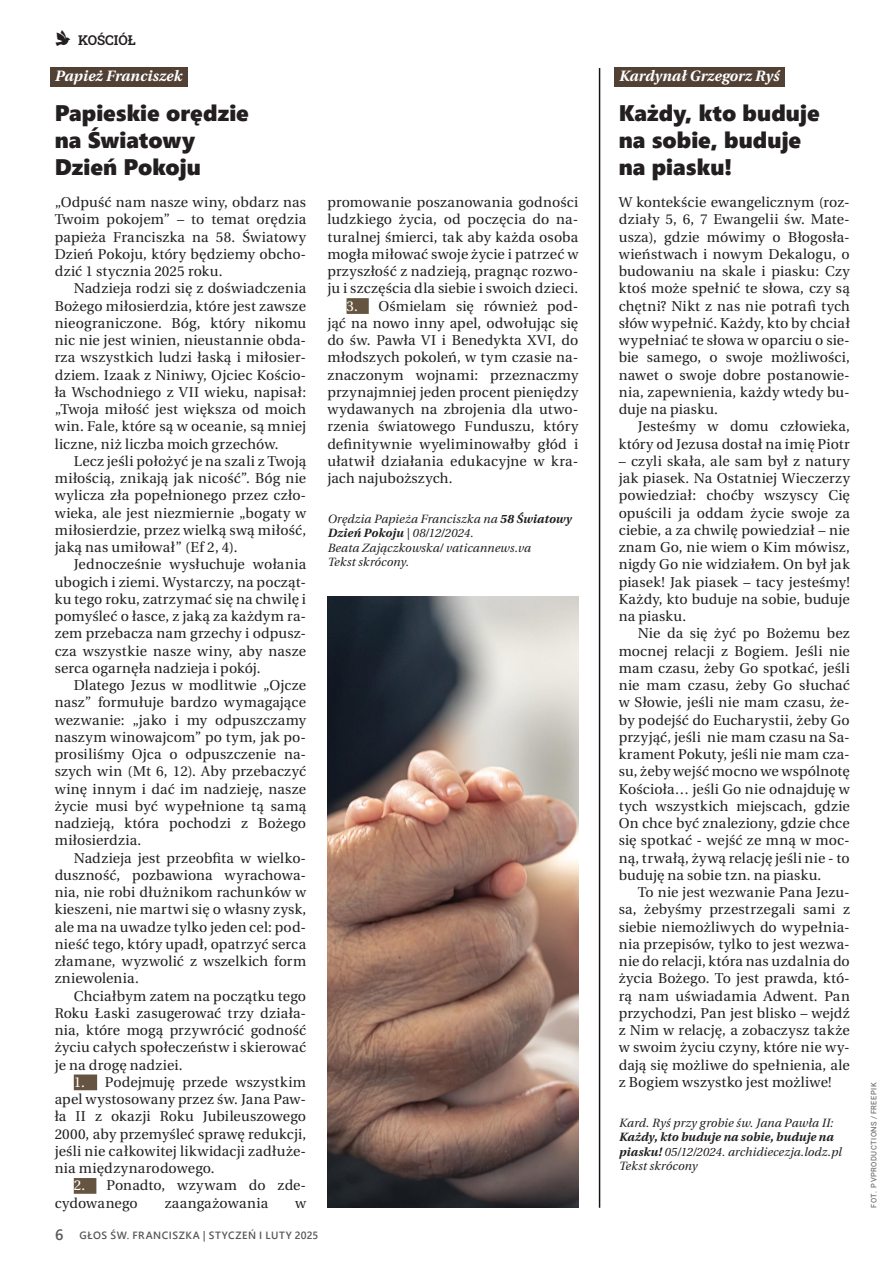
<style>
.page{position:relative;width:893px;height:1263px;background:#fff}
.page>*{position:absolute;margin:0;border:0;box-sizing:border-box;transform-origin:0 0}
.Artigos_-_título_pequeno{font:22.5px/27px "Segoe UI Black";letter-spacing:.005em;color:#231f20}
.Titulo_-_médio_dentro_da_caixa{font:italic 700 15px "Heuristica";letter-spacing:.015em;color:#fff}
.t1{font:600 15px "Segoe UI";color:#57585a}
.Artigos_-_textos_longos{font:14.25px/17.2px "Heuristica";letter-spacing:.01em;color:#231f20;text-align:justify}
.Seçoes{font:600 13.5px "Roboto Slab";color:#231f20}
.Artigos_-_fonte_do_texto{font:italic 12px/14.4px "Heuristica";letter-spacing:.01em;color:#231f20}
.t2{font:600 10.5px "Segoe UI";letter-spacing:.05em;color:#57585a}
.Foto_-_fonte{font:7.5px "Roboto";letter-spacing:.065em;color:#57585a}
.s1{color:#fff}
.s2{font-weight:700}
</style>
<div class="page">
<div style="left:74px;top:1074px;width:23px;height:16px;background:#655440"></div>
<div style="left:74px;top:1178px;width:22px;height:16px;background:#655440"></div>
<div style="left:50px;top:67px;width:138px;height:20px;background:#514034"></div>
<div style="left:614px;top:68px;width:171px;height:19px;background:#514034"></div>
<div style="left:347px;top:298px;width:22px;height:16px;background:#655440"></div>
<img style="left:327px;top:597px;width:251px;height:611px">
<p class="Seçoes" style="left:78px;top:31px;width:59px">KOŚCIÓŁ</p>
<p class="Titulo_-_médio_dentro_da_caixa" style="left:54px;top:64px;width:129px">Papież Franciszek</p>
<p class="Titulo_-_médio_dentro_da_caixa" style="left:619px;top:64px;width:162px">Kardynał Grzegorz Ryś</p>
<p class="Artigos_-_título_pequeno" style="left:55px;top:98px;width:196px">Papieskie orędzie na Światowy<br>Dzień Pokoju</p>
<p class="Artigos_-_textos_longos" style="left:55px;top:194px;width:253px">„Odpuść nam nasze winy, obdarz nas Twoim pokojem” – to temat orędzia papieża Franciszka na 58. Światowy Dzień Pokoju, który będziemy obcho&shy;dzić 1 stycznia 2025 roku.</p>
<p class="Artigos_-_textos_longos" style="left:55px;top:280px;width:253px;text-indent:19px">Nadzieja rodzi się z doświadczenia Bożego miłosierdzia, które jest zawsze nieograniczone. Bóg, który nikomu nic nie jest winien, nieustannie obda&shy;rza wszystkich ludzi łaską i miłosier&shy;dziem. Izaak z Niniwy, Ojciec Kościo&shy;ła Wschodniego z VII wieku, napisał: „Twoja miłość jest większa od moich win. Fale, które są w oceanie, są mniej liczne, niż liczba moich grzechów.</p>
<p class="Artigos_-_textos_longos" style="left:55px;top:452px;width:253px;text-indent:19px">Lecz jeśli położyć je na szali z Twoją miłością, znikają jak nicość”. Bóg nie wylicza zła popełnionego przez czło&shy;wieka, ale jest niezmiernie „bogaty w miłosierdzie, przez wielką swą miłość, jaką nas umiłował” (Ef 2, 4).</p>
<p class="Artigos_-_textos_longos" style="left:55px;top:556px;width:253px;text-indent:19px">Jednocześnie wysłuchuje wołania ubogich i ziemi. Wystarczy, na począt&shy;ku tego roku, zatrzymać się na chwilę i pomyśleć o łasce, z jaką za każdym ra&shy;zem przebacza nam grzechy i odpusz&shy;cza wszystkie nasze winy, aby nasze serca ogarnęła nadzieja i pokój.</p>
<p class="Artigos_-_textos_longos" style="left:55px;top:677px;width:253px;text-indent:19px">Dlatego Jezus w modlitwie „Ojcze nasz” formułuje bardzo wymagające wezwanie: „jako i my odpuszczamy naszym winowajcom” po tym, jak po&shy;prosiliśmy Ojca o odpuszczenie na&shy;szych win (Mt 6, 12). Aby przebaczyć winę innym i dać im nadzieję, nasze życie musi być wypełnione tą samą nadzieją, która pochodzi z Bożego miłosierdzia.</p>
<p class="Artigos_-_textos_longos" style="left:55px;top:849px;width:253px;text-indent:19px">Nadzieja jest przeobfita w wielko&shy;duszność, pozbawiona wyrachowa&shy;nia, nie robi dłużnikom rachunków w kieszeni, nie martwi się o własny zysk, ale ma na uwadze tylko jeden cel: pod&shy;nieść tego, który upadł, opatrzyć serca złamane, wyzwolić z wszelkich form zniewolenia.</p>
<p class="Artigos_-_textos_longos" style="left:55px;top:987px;width:253px;text-indent:19px">Chciałbym zatem na początku tego Roku Łaski zasugerować trzy działa&shy;nia, które mogą przywrócić godność życiu całych społeczeństw i skierować je na drogę nadziei.</p>
<p class="Artigos_-_textos_longos" style="left:55px;top:1073px;width:253px;text-indent:19px"><span class="s1">1.</span> Podejmuję przede wszystkim apel wystosowany przez św. Jana Paw&shy;ła II z okazji Roku Jubileuszowego 2000, aby przemyśleć sprawę redukcji, jeśli nie całkowitej likwidacji zadłuże&shy;nia międzynarodowego.</p>
<p class="Artigos_-_textos_longos" style="left:55px;top:1177px;width:253px;text-indent:19px"><span class="s1">2.</span> Ponadto, wzywam do zde&shy;cydowanego</p>
<p class="Artigos_-_textos_longos" style="left:165px;top:1194px;width:105px">zaangażowania</p>
<p class="Artigos_-_textos_longos" style="left:295px;top:1194px;width:12px">w</p>
<p class="t1" style="left:55px;top:1220px;width:10px">6</p>
<p class="t2" style="left:80px;top:1225px;width:240px">GŁOS ŚW. FRANCISZKA | STYCZEŃ I LUTY 2025</p>
<p class="Artigos_-_textos_longos" style="left:327px;top:194px;width:252px">promowanie poszanowania godności ludzkiego życia, od poczęcia do na&shy;turalnej śmierci, tak aby każda osoba mogła miłować swoje życie i patrzeć w przyszłość z nadzieją, pragnąc rozwo&shy;ju i szczęścia dla siebie i swoich dzieci.</p>
<p class="Artigos_-_textos_longos" style="left:327px;top:297px;width:252px;text-indent:19px"><span class="s1">3.</span> Ośmielam się również pod&shy;jąć na nowo inny apel, odwołując się do św. Pawła VI i Benedykta XVI, do młodszych pokoleń, w tym czasie na&shy;znaczonym wojnami: przeznaczmy przynajmniej jeden procent pieniędzy wydawanych na zbrojenia dla utwo&shy;rzenia światowego Funduszu, który definitywnie wyeliminowałby głód i ułatwił działania edukacyjne w kra&shy;jach najuboższych.</p>
<p class="Artigos_-_fonte_do_texto" style="left:327px;top:511px;width:245px">Orędzia Papieża Franciszka na <span class="s2">58 Światowy<br>Dzień Pokoju</span> | 08/12/2024.<br>Beata Zajączkowska/ vaticannews.va<br>Tekst skrócony.</p>
<p class="Artigos_-_título_pequeno" style="left:619px;top:98px;width:202px">Każdy, kto buduje na sobie, buduje na piasku!</p>
<p class="Artigos_-_textos_longos" style="left:619px;top:194px;width:233px">W kontekście ewangelicznym (roz&shy;działy 5, 6, 7 Ewangelii św. Mate&shy;usza), gdzie mówimy o Błogosła&shy;wieństwach i nowym Dekalogu, o budowaniu na skale i piasku: Czy ktoś może spełnić te słowa, czy są chętni? Nikt z nas nie potrafi tych słów wypełnić. Każdy, kto by chciał wypełniać te słowa w oparciu o sie&shy;bie samego, o swoje możliwości, nawet o swoje dobre postanowie&shy;nia, zapewnienia, każdy wtedy bu&shy;duje na piasku.</p>
<p class="Artigos_-_textos_longos" style="left:619px;top:418px;width:233px;text-align:right">Jesteśmy w domu człowieka, który od Jezusa dostał na imię Piotr</p>
<p class="Artigos_-_textos_longos" style="left:619px;top:452px;width:233px">– czyli skała, ale sam był z natury jak piasek. Na Ostatniej Wieczerzy powiedział: choćby wszyscy Cię opuścili ja oddam życie swoje za ciebie, a za chwilę powiedział – nie znam Go, nie wiem o Kim mówisz, nigdy Go nie widziałem. On był jak piasek! Jak piasek – tacy jesteśmy!<br>Każdy, kto buduje na sobie, buduje na piasku.</p>
<p class="Artigos_-_textos_longos" style="left:619px;top:625px;width:233px;text-indent:19px">Nie da się żyć po Bożemu bez mocnej relacji z Bogiem. Jeśli nie mam czasu, żeby Go spotkać, jeśli nie mam czasu, żeby Go słuchać w Słowie, jeśli nie mam czasu, że&shy;by podejść do Eucharystii, żeby Go przyjąć, jeśli nie mam czasu na Sa&shy;krament Pokuty, jeśli nie mam cza&shy;su, żeby wejść mocno we wspólnotę Kościoła… jeśli Go nie odnajduję w tych wszystkich miejscach, gdzie On chce być znaleziony, gdzie chce się spotkać - wejść ze mną w moc&shy;ną, trwałą, żywą relację jeśli nie - to buduję na sobie tzn. na piasku.</p>
<p class="Artigos_-_textos_longos" style="left:619px;top:884px;width:233px;text-indent:19px">To nie jest wezwanie Pana Jezu&shy;sa, żebyśmy przestrzegali sami z siebie niemożliwych do wypełnia&shy;nia przepisów, tylko to jest wezwa&shy;nie do relacji, która nas uzdalnia do życia Bożego. To jest prawda, któ&shy;rą nam uświadamia Adwent. Pan przychodzi, Pan jest blisko – wejdź z Nim w relację, a zobaczysz także w swoim życiu czyny, które nie wy&shy;dają się możliwe do spełnienia, ale z Bogiem wszystko jest możliwe!</p>
<p class="Artigos_-_fonte_do_texto" style="left:619px;top:1115px;width:224px">Kard. Ryś przy grobie św. Jana Pawła II:<br><span class="s2">Każdy, kto buduje na sobie, buduje na piasku!</span> 05/12/2024. archidiecezja.lodz.pl Tekst skrócony</p>
<p class="Foto_-_fonte" style="left:868px;top:1207px;width:126px;rotate:-90deg">FOT. PVPRODUCTIONS / FREEPIK</p>
</div>
